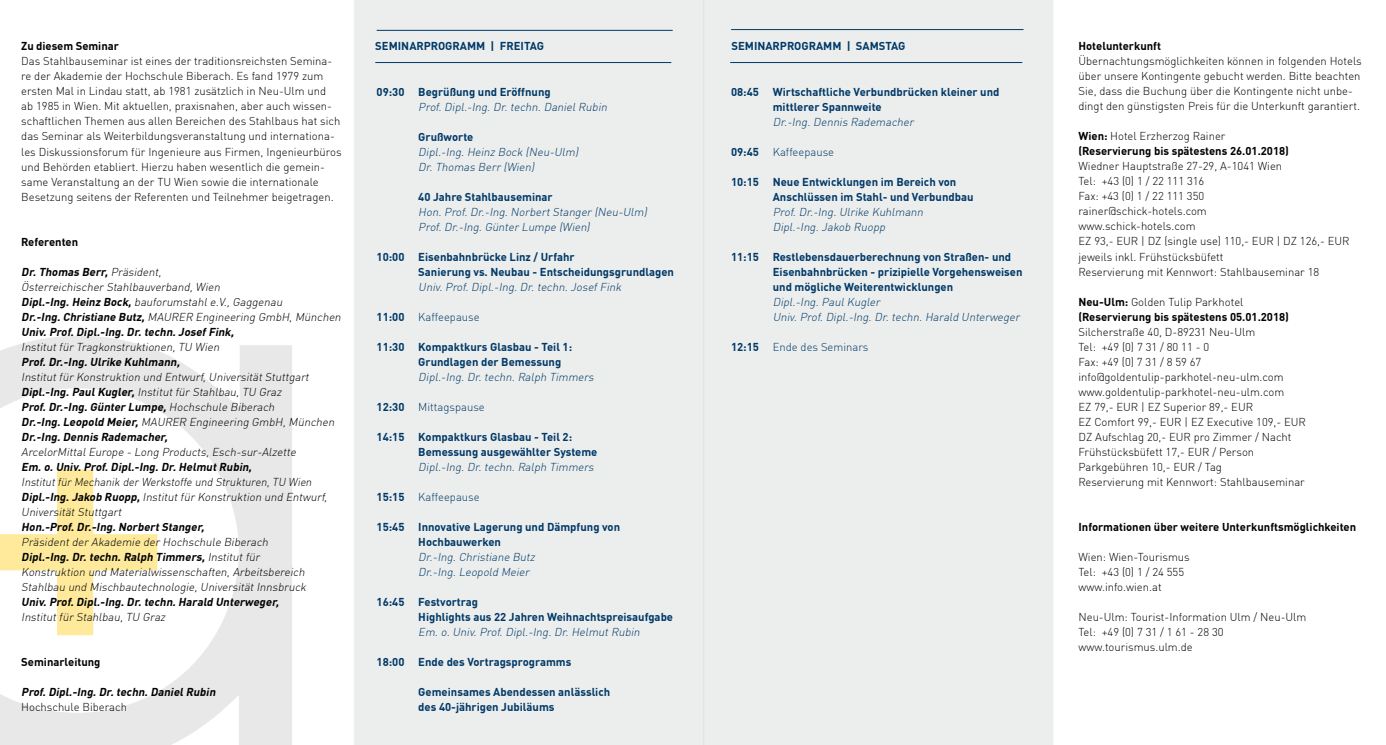
<style>
.page{position:relative;width:1386px;height:745px;background:#fff}
.page>*{position:absolute;margin:0;border:0;box-sizing:border-box;transform-origin:0 0}
.t1{font:300 11.25px/15px "DIN";color:#000}
.t2{font:italic 300 11.25px/15px "DIN";color:#000}
.t3{font:700 11.25px/15px "DIN";color:#003867}
.t4{font:italic 300 11.25px/15px "DIN";color:#003867}
.t5{font:700 11.25px/15px "DIN";color:#000}
.t6{font:italic 700 11.25px "DIN";color:#000}
.t7{font:300 11.25px "DIN";color:#003867}
.s1{font-weight:700}
.s2{font-weight:300}
</style>
<div class="page">
<div style="left:354px;top:0;width:349px;height:744px;background:#eceeed"></div>
<div style="left:703px;top:0;width:350px;height:744px;background:#eceeed"></div>
<svg style="left:0;top:336px;width:292px;height:408px;fill:#e8e8e9"></svg>
<svg style="left:0;top:469px;width:157px;height:165px"></svg>
<hr style="left:730px;top:62px;width:292px;height:1px;background:#003867">
<hr style="left:375px;top:62px;width:296px;height:1px;background:#003867">
<hr style="left:376px;top:30px;width:296px;height:1px;background:#003867">
<hr style="left:731px;top:29px;width:292px;height:1px;background:#003867">
<p class="t5" style="left:21px;top:38px;width:99px">Zu diesem Seminar</p>
<p class="t1" style="left:21px;top:54px;width:322px">Das Stahlbauseminar ist eines der traditionsreichsten Semina&shy;re der Akademie der Hochschule Biberach. Es fand 1979 zum ersten Mal in Lindau statt, ab 1981 zusätzlich in Neu-Ulm und<br>ab 1985 in Wien. Mit aktuellen, praxisnahen, aber auch wissen&shy;schaftlichen Themen aus allen Bereichen des Stahlbaus hat sich das Seminar als Weiterbildungsveranstaltung und internationa&shy;les Diskussionsforum für Ingenieure aus Firmen, Ingenieurbüros und Behörden etabliert. Hierzu haben wesentlich die gemein&shy;same Veranstaltung an der TU Wien sowie die internationale Besetzung seitens der Referenten und Teilnehmer beigetragen.</p>
<p class="t5" style="left:21px;top:233px;width:58px">Referenten</p>
<p class="t2" style="left:21px;top:264px;width:323px"><span class="s1">Dr.Thomas Berr,</span>Präsident,<br>Österreichischer Stahlbauverband,Wien<br><span class="s1">Dipl.-Ing.Heinz Bock,</span>bauforumstahle.V.,Gaggenau <span class="s1">Dr.-Ing.Christiane Butz,</span> MAURER Engineering GmbH,München <span class="s1">Univ.Prof.Dipl.-Ing.Dr.techn.JosefFink,</span></p>
<p class="t2" style="left:21px;top:339px;width:202px">Institutfür Tragkonstruktionen,TU Wien</p>
<p class="t6" style="left:21px;top:354px;width:162px">Prof.Dr.-Ing.Ulrike Kuhlmann,</p>
<p class="t2" style="left:21px;top:369px;width:317px">Institutfür Konstruktion und Entwurf,UniversitätStuttgart <span class="s1">Dipl.-Ing.PaulKugler,</span>Institutfür Stahlbau,TU Graz <span class="s1">Prof.Dr.-Ing.Günter Lumpe,</span>Hochschule Biberach <span class="s1">Dr.-Ing.Leopold Meier,</span>MAURER Engineering GmbH,München <span class="s1">Dr.-Ing.Dennis Rademacher,</span></p>
<p class="t2" style="left:21px;top:444px;width:278px">ArcelorMittalEurope - Long Products,Esch-sur-Alzette</p>
<p class="t6" style="left:21px;top:459px;width:234px">Em.o.Univ.Prof.Dipl.-Ing.Dr.HelmutRubin,</p>
<p class="t2" style="left:21px;top:474px;width:310px">InstitutfürMechanik derWerkstoffe und Strukturen,TU Wien<br><span class="s1">Dipl.-Ing.Jakob Ruopp,</span>Institutfür Konstruktion und Entwurf,<br>UniversitätStuttgart</p>
<p class="t6" style="left:21px;top:519px;width:187px">Hon.-Prof.Dr.-Ing.NorbertStanger,</p>
<p class="t2" style="left:21px;top:534px;width:289px">Präsidentder Akademie der Hochschule Biberach <span class="s1">Dipl.-Ing.Dr.techn.Ralph Timmers,</span>Institutfür Konstruktion und Materialwissenschaften,Arbeitsbereich Stahlbau und Mischbautechnologie,UniversitätInnsbruck</p>
<p class="t6" style="left:21px;top:594px;width:262px">Univ.Prof.Dipl.-Ing.Dr.techn.Harald Unterweger,</p>
<p class="t2" style="left:21px;top:609px;width:148px">Institutfür Stahlbau,TU Graz</p>
<p class="t5" style="left:21px;top:653px;width:81px">Seminarleitung</p>
<p class="t6" style="left:21px;top:684px;width:198px">Prof.Dipl.-Ing.Dr.techn.DanielRubin</p>
<p class="t1" style="left:21px;top:699px;width:107px">Hochschule Biberach</p>
<p class="t3" style="left:375px;top:38px;width:170px">SEMINARPROGRAMM | FREITAG</p>
<p class="t3" style="left:731px;top:38px;width:176px">SEMINARPROGRAMM | SAMSTAG</p>
<p class="t5" style="left:1078px;top:38px;width:84px">Hotelunterkunft</p>
<p class="t1" style="left:1078px;top:54px;width:285px">Übernachtungsmöglichkeiten können in folgenden Hotels über unsere Kontingente gebucht werden. Bitte beachten Sie, dass die Buchung über die Kontingente nicht unbe&shy;dingt den günstigsten Preis für die Unterkunft garantiert.</p>
<p class="t5" style="left:1078px;top:128px;width:212px">Wien: <span class="s2">Hotel Erzherzog Rainer </span>(Reservierung bis spätestens 26.01.2018)</p>
<p class="t1" style="left:1078px;top:159px;width:273px">Wiedner Hauptstraße 27-29, A-1041 Wien<br>Tel: +43 (0) 1 / 22 111 316<br>Fax: +43 (0) 1 / 22 111 350<br>rainer@schick-hotels.com<br>www.schick-hotels.com<br>EZ 93,- EUR | DZ (single use) 110,- EUR | DZ 126,- EUR jeweils inkl. Frühstücksbüfett<br>Reservierung mit Kennwort: Stahlbauseminar 18</p>
<p class="t5" style="left:1078px;top:293px;width:212px">Neu-Ulm: <span class="s2">Golden Tulip Parkhotel </span>(Reservierung bis spätestens 05.01.2018)</p>
<p class="t1" style="left:1078px;top:324px;width:229px">Silcherstraße 40, D-89231 Neu-Ulm<br>Tel: +49 (0) 7 31 / 80 11 - 0<br>Fax: +49 (0) 7 31 / 8 59 67 info@goldentulip-parkhotel-neu-ulm.com www.goldentulip-parkhotel-neu-ulm.com<br>EZ 79,- EUR | EZ Superior 89,- EUR<br>EZ Comfort 99,- EUR | EZ Executive 109,- EUR DZ Aufschlag 20,- EUR pro Zimmer / Nacht Frühstücksbüfett 17,- EUR / Person Parkgebühren 10,- EUR / Tag<br>Reservierung mit Kennwort: Stahlbauseminar</p>
<p class="t5" style="left:1078px;top:518px;width:279px">Informationen über weitere Unterkunftsmöglichkeiten</p>
<p class="t1" style="left:1078px;top:548px;width:113px">Wien: Wien-Tourismus<br>Tel: +43 (0) 1 / 24 555 www.info.wien.at</p>
<p class="t1" style="left:1078px;top:608px;width:229px">Neu-Ulm: Tourist-Information Ulm / Neu-Ulm<br>Tel: +49 (0) 7 31 / 1 61 - 28 30 www.tourismus.ulm.de</p>
<p class="t3" style="left:418px;top:83px;width:134px">Begrüßung und Eröffnung</p>
<p class="t4" style="left:418px;top:99px;width:193px">Prof.Dipl.-Ing.Dr.techn.DanielRubin</p>
<p class="t3" style="left:418px;top:128px;width:57px">Grußworte</p>
<p class="t4" style="left:418px;top:144px;width:164px">Dipl.-Ing.Heinz Bock (Neu-Ulm)<br>Dr.Thomas Berr (Wien)</p>
<p class="t3" style="left:418px;top:188px;width:136px">40 Jahre Stahlbauseminar</p>
<p class="t4" style="left:418px;top:204px;width:232px">Hon.Prof.Dr.-Ing.NorbertStanger (Neu-Ulm)<br>Prof.Dr.-Ing.Günter Lumpe (Wien)</p>
<p class="t3" style="left:418px;top:248px;width:257px">Eisenbahnbrücke Linz / Urfahr<br>Sanierung vs. Neubau - Entscheidungsgrundlagen</p>
<p class="t4" style="left:418px;top:279px;width:207px">Univ.Prof.Dipl.-Ing.Dr.techn.JosefFink</p>
<p class="t7" style="left:418px;top:309px;width:63px">Kaffeepause</p>
<p class="t3" style="left:418px;top:338px;width:155px">Kompaktkurs Glasbau - Teil 1:<br>Grundlagen der Bemessung</p>
<p class="t4" style="left:418px;top:369px;width:179px">Dipl.-Ing.Dr.techn.Ralph Timmers</p>
<p class="t7" style="left:418px;top:399px;width:68px">Mittagspause</p>
<p class="t3" style="left:418px;top:428px;width:181px">Kompaktkurs Glasbau - Teil 2:<br>Bemessung ausgewählter Systeme</p>
<p class="t4" style="left:418px;top:459px;width:179px">Dipl.-Ing.Dr.techn.Ralph Timmers</p>
<p class="t7" style="left:418px;top:489px;width:63px">Kaffeepause</p>
<p class="t3" style="left:418px;top:518px;width:203px">Innovative Lagerung und Dämpfung von<br>Hochbauwerken</p>
<p class="t4" style="left:418px;top:549px;width:121px">Dr.-Ing.Christiane Butz<br>Dr.-Ing.Leopold Meier</p>
<p class="t3" style="left:418px;top:593px;width:256px">Festvortrag<br>Highlights aus 22 Jahren Weihnachtspreisaufgabe</p>
<p class="t4" style="left:418px;top:624px;width:225px">Em.o.Univ.Prof.Dipl.-Ing.Dr.HelmutRubin</p>
<p class="t3" style="left:418px;top:653px;width:155px">Ende des Vortragsprogramms</p>
<p class="t3" style="left:418px;top:683px;width:193px">Gemeinsames Abendessen anlässlich des 40-jährigen Jubiläums</p>
<p class="t3" style="left:731px;top:83px;width:29px">08:45</p>
<p class="t3" style="left:376px;top:83px;width:29px">09:30</p>
<p class="t3" style="left:772px;top:84px;width:228px">Wirtschaftliche Verbundbrücken kleiner und mittlerer Spannweite</p>
<p class="t4" style="left:772px;top:114px;width:145px">Dr.-Ing.Dennis Rademacher</p>
<p class="t7" style="left:772px;top:145px;width:63px">Kaffeepause</p>
<p class="t3" style="left:772px;top:174px;width:202px">Neue Entwicklungen im Bereich von<br>Anschlüssen im Stahl- und Verbundbau</p>
<p class="t4" style="left:772px;top:204px;width:154px">Prof.Dr.-Ing.Ulrike Kuhlmann<br>Dipl.-Ing.Jakob Ruopp</p>
<p class="t3" style="left:772px;top:249px;width:251px">Restlebensdauerberechnung von Straßen- und<br>Eisenbahnbrücken - prizipielle Vorgehensweisen und mögliche Weiterentwicklungen</p>
<p class="t4" style="left:772px;top:294px;width:251px">Dipl.-Ing.PaulKugler<br>Univ.Prof.Dipl.-Ing.Dr.techn.Harald Unterweger</p>
<p class="t7" style="left:772px;top:339px;width:97px">Ende des Seminars</p>
<p class="t3" style="left:731px;top:143px;width:29px">09:45</p>
<p class="t3" style="left:731px;top:173px;width:29px">10:15</p>
<p class="t3" style="left:376px;top:248px;width:29px">10:00</p>
<p class="t3" style="left:731px;top:248px;width:29px">11:15</p>
<p class="t3" style="left:376px;top:308px;width:29px">11:00</p>
<p class="t3" style="left:376px;top:338px;width:29px">11:30</p>
<p class="t3" style="left:731px;top:338px;width:29px">12:15</p>
<p class="t3" style="left:376px;top:398px;width:29px">12:30</p>
<p class="t3" style="left:376px;top:428px;width:29px">14:15</p>
<p class="t3" style="left:376px;top:488px;width:29px">15:15</p>
<p class="t3" style="left:376px;top:518px;width:29px">15:45</p>
<p class="t3" style="left:376px;top:593px;width:29px">16:45</p>
<p class="t3" style="left:376px;top:653px;width:29px">18:00</p>
</div>
